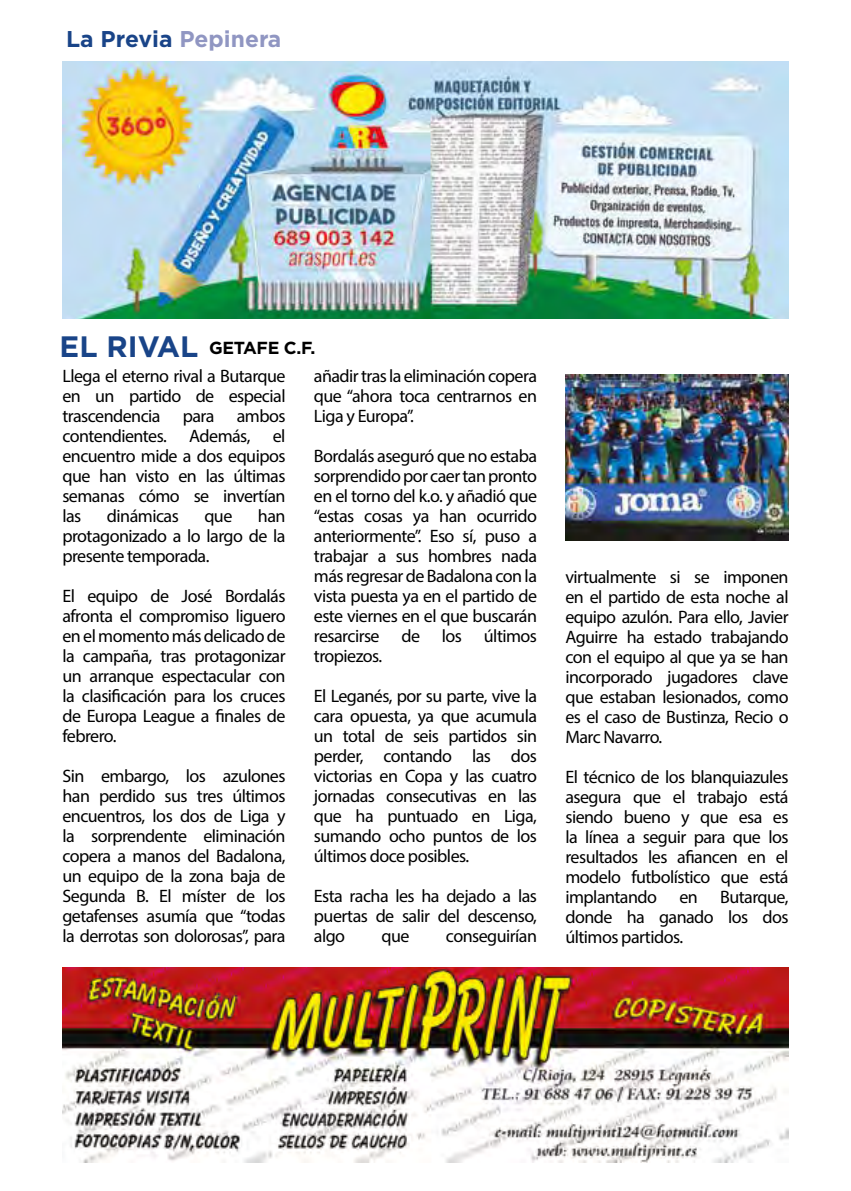
<style>
.page{position:relative;width:851px;height:1191px;background:#fff}
.page>*{position:absolute;margin:0;border:0;box-sizing:border-box;transform-origin:0 0}
.t1{font:700 22.8px "Gotham";color:#194488}
.t2{font:18px/20px "Myriad Pro";letter-spacing:-.03em;color:#000;text-align:justify}
.t3{font:700 17.4px "Gotham";letter-spacing:-.02em;color:#000}
.s1{color:#9096c2}
.s2{font-size:29.4px;color:#194488}
</style>
<div class="page">
<img style="left:62px;top:967px;width:726px;height:195px">
<img style="left:565px;top:375px;width:223px;height:166px">
<img style="left:62px;top:61px;width:726px;height:257px">
<p class="t1" style="left:66px;top:24px;width:217px">La Previa <span class="s1">Pepinera</span></p>
<p class="t3" style="left:60px;top:336px;width:257px"><span class="s2">EL RIVAL</span> GETAFE C.F.</p>
<p class="t2" style="left:62px;top:366px;width:225px">Llega el eterno rival a Butarque en un partido de especial trascendencia para ambos contendientes. Además, el encuentro mide a dos equipos que han visto en las últimas semanas cómo se invertían las</p>
<p class="t2" style="left:314px;top:366px;width:225px">añadir tras la eliminación copera que “ahora toca centrarnos en Liga y Europa”.</p>
<p class="t2" style="left:314px;top:446px;width:225px">Bordalás aseguró que no estaba sorprendido por caer tan pronto en el torno del k.o. y añadió que “estas cosas ya han ocurrido anteriormente”. Eso sí, puso a trabajar a sus hombres nada más regresar de Badalona con la vista puesta ya en el partido de este viernes en el que buscarán resarcirse de los últimos tropiezos.</p>
<p class="t2" style="left:314px;top:686px;width:225px">El Leganés, por su parte, vive la cara opuesta, ya que acumula un total de seis partidos sin perder, contando las dos victorias en Copa y las cuatro jornadas consecutivas en las que ha puntuado en Liga, sumando ocho puntos de los últimos doce posibles.</p>
<p class="t2" style="left:314px;top:886px;width:224px">Esta racha les ha dejado a las puertas de salir del descenso, algo</p>
<p class="t2" style="left:62px;top:506px;width:225px;text-indent:195px">han protagonizado a lo largo de la presente temporada.</p>
<p class="t2" style="left:62px;top:586px;width:225px">El equipo de José Bordalás afronta el compromiso liguero en el momento más delicado de la campaña, tras protagonizar un arranque espectacular con la clasificación para los cruces de Europa League a finales de febrero.</p>
<p class="t2" style="left:62px;top:766px;width:225px">Sin embargo, los azulones han perdido sus tres últimos encuentros, los dos de Liga y la sorprendente eliminación copera a manos del Badalona, un equipo de la zona baja de Segunda B. El míster de los getafenses asumía que “todas la derrotas son dolorosas”, para</p>
<p class="t2" style="left:107px;top:506px;width:73px">dinámicas</p>
<p class="t2" style="left:204px;top:506px;width:29px">que</p>
<p class="t2" style="left:381px;top:926px;width:29px">que</p>
<p class="t2" style="left:446px;top:926px;width:93px">conseguirían</p>
<p class="t2" style="left:565px;top:566px;width:225px">virtualmente si se imponen en el partido de esta noche al equipo azulón. Para ello, Javier Aguirre ha estado trabajando con el equipo al que ya se han incorporado jugadores clave que estaban lesionados, como es el caso de Bustinza, Recio o Marc Navarro.</p>
<p class="t2" style="left:565px;top:766px;width:225px">El técnico de los blanquiazules asegura que el trabajo está siendo bueno y que esa es la línea a seguir para que los resultados les afiancen en el modelo futbolístico que está implantando en Butarque, donde ha ganado los dos últimos partidos.</p>
</div>
